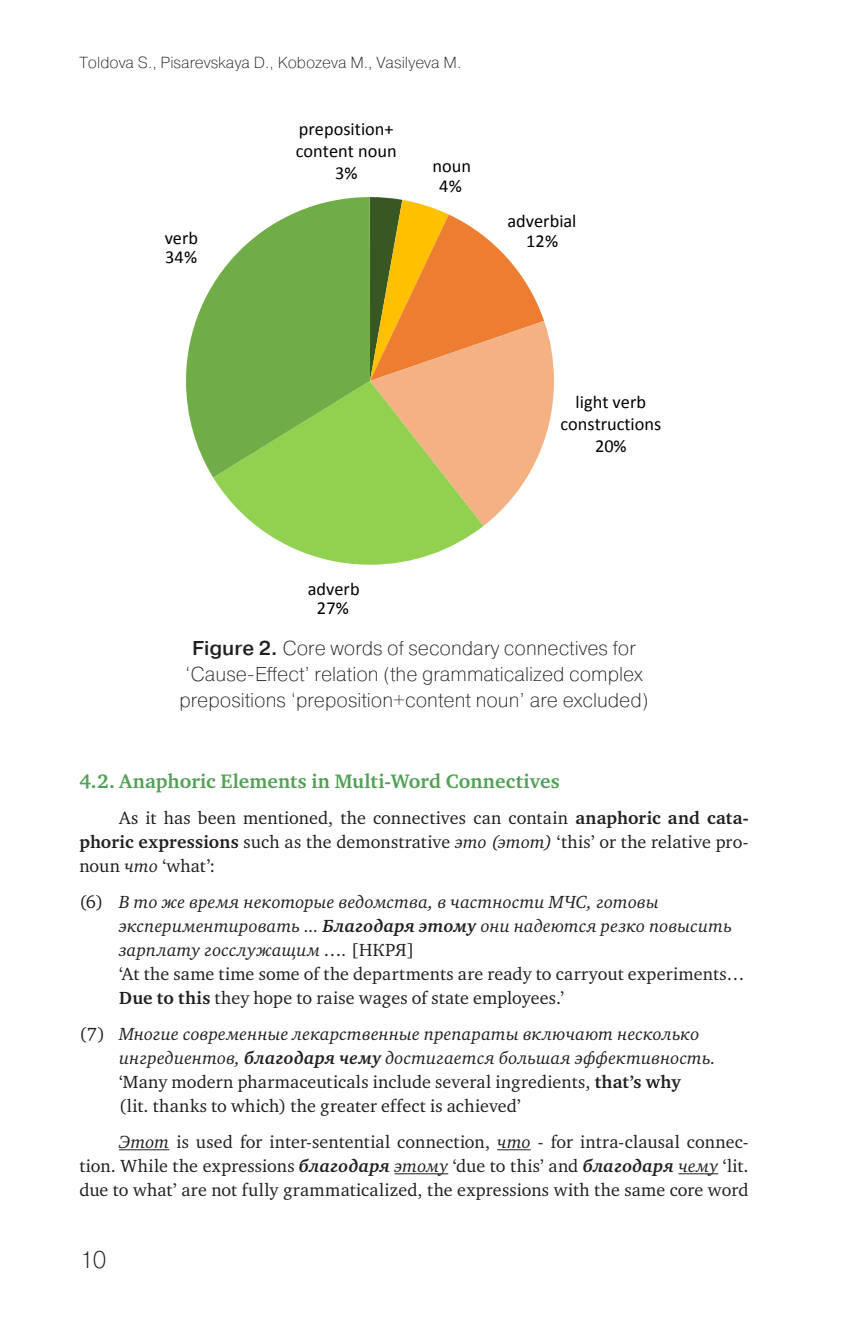
<style>
.page{position:relative;width:862px;height:1332px;background:#fff}
.page>*{position:absolute;margin:0;border:0;box-sizing:border-box;transform-origin:0 0}
.t1{font:200 24px "Pragmatica";color:#231f20}
.t2{font:200 20px/26px "Pragmatica";color:#231f20;text-align:center}
.t3{font:700 20px "Charter ITC";letter-spacing:.01em;color:#50a055}
.t4{font:18.4px/22px "Calibri";color:#000;text-align:center}
.t5{font:18px/24px "Charter ITC";letter-spacing:.01em;color:#231f20;text-align:justify}
.t6{font:italic 18px/24px "Charter ITC";letter-spacing:.01em;color:#231f20}
.t7{font:200 16px "Pragmatica";color:#231f20}
.s1{font-weight:500}
.s2{font-weight:700}
.s3{font-style:italic}
.s4{font-style:normal}
.s5{font-weight:700;font-style:normal}
.s6{font-weight:700;font-style:italic}
</style>
<div class="page">
<hr style="left:119px;top:1149px;width:50px;height:1px;background:#231f20">
<hr style="left:497px;top:1149px;width:34px;height:1px;background:#231f20">
<hr style="left:394px;top:1173px;width:54px;height:1px;background:#231f20">
<hr style="left:678px;top:1173px;width:40px;height:1px;background:#231f20">
<svg style="left:370px;top:197px;width:184px;height:329px"></svg>
<svg style="left:213px;top:381px;width:270px;height:184px;fill:#92d050"></svg>
<svg style="left:186px;top:197px;width:184px;height:281px;fill:#70ad47"></svg>
<p class="t7" style="left:79px;top:52px;width:383px">Toldova S., Pisarevskaya D., Kobozeva M., Vasilyeva M.</p>
<p class="t4" style="left:165px;top:229px;width:35px;line-height:18.6px;text-align:left">verb<br>34%</p>
<p class="t4" style="left:296px;top:118px;width:102px">preposition+ content noun<br>3%</p>
<p class="t4" style="left:432px;top:156px;width:40px;line-height:19.4px">noun<br>4%</p>
<p class="t4" style="left:507px;top:211px;width:70px;line-height:20.4px">adverbial<br>12%</p>
<p class="t4" style="left:308px;top:579px;width:53px;line-height:19.4px">adverb<br>27%</p>
<p class="t4" style="left:560px;top:391px;width:102px">light verb construc tions<br>20%</p>
<p class="t2" style="left:179px;top:635px;width:470px"><span class="s1">Figure 2.</span> Core words of secondary connectives for ‘Cause‑Effect’ relation (the grammaticalized complex prepositions ‘preposition+content noun’ are excluded)</p>
<p class="t3" style="left:79px;top:769px;width:482px">4.2. Anaphoric Elements in Multi-Word Connectives</p>
<p class="t5" style="left:79px;top:806px;width:670px;text-indent:40px">As it has been mentioned, the connectives can contain <span class="s2">anaphoric and cata&shy;phoric expressions</span> such as the demonstrative <span class="s3">это (этот)</span> ‘this’ or the relative pro&shy;noun <span class="s3">что</span> ‘what’:</p>
<p class="t6" style="left:119px;top:890px;width:627px;text-indent:-40px"><span class="s4">(6)</span> В то же время некоторые ведомства, в частности МЧС, готовы экспериментировать ... <span class="s2">Благодаря этому</span> они надеются резко повысить зарплату госслужащим …. <span class="s4">[НКРЯ]<br>‘At the same time some of the departments are ready to carryout experiments… </span><span class="s5">Due to this</span> <span class="s4">they hope to raise wages of state employees.’</span></p>
<p class="t5" style="left:119px;top:1022px;width:598px;text-align:left;text-indent:-40px">(7) <span class="s3">Многие современные лекарственные препараты включают несколько ингредиентов,</span> <span class="s6">благодаря чему</span> <span class="s3">достигается большая эффективность. </span>‘Many modern pharmaceuticals include several ingredients, <span class="s2">that’s why<br></span>(lit. thanks to which) the greater effect is achieved’</p>
<p class="t5" style="left:79px;top:1130px;width:671px;text-indent:40px"><span class="s3">Этот</span> is used for inter-sentential connection, <span class="s3">что</span> - for intra-clausal connec&shy;tion. While the expressions <span class="s6">благодаря</span> <span class="s3">этому</span> ‘due to this’ and <span class="s6">благодаря</span> <span class="s3">чему</span> ‘lit. due to what’ are not fully grammaticalized, the expressions with the same core word</p>
<h1 class="t1" style="left:79px;top:1244px;width:29px">10</h1>
</div>
